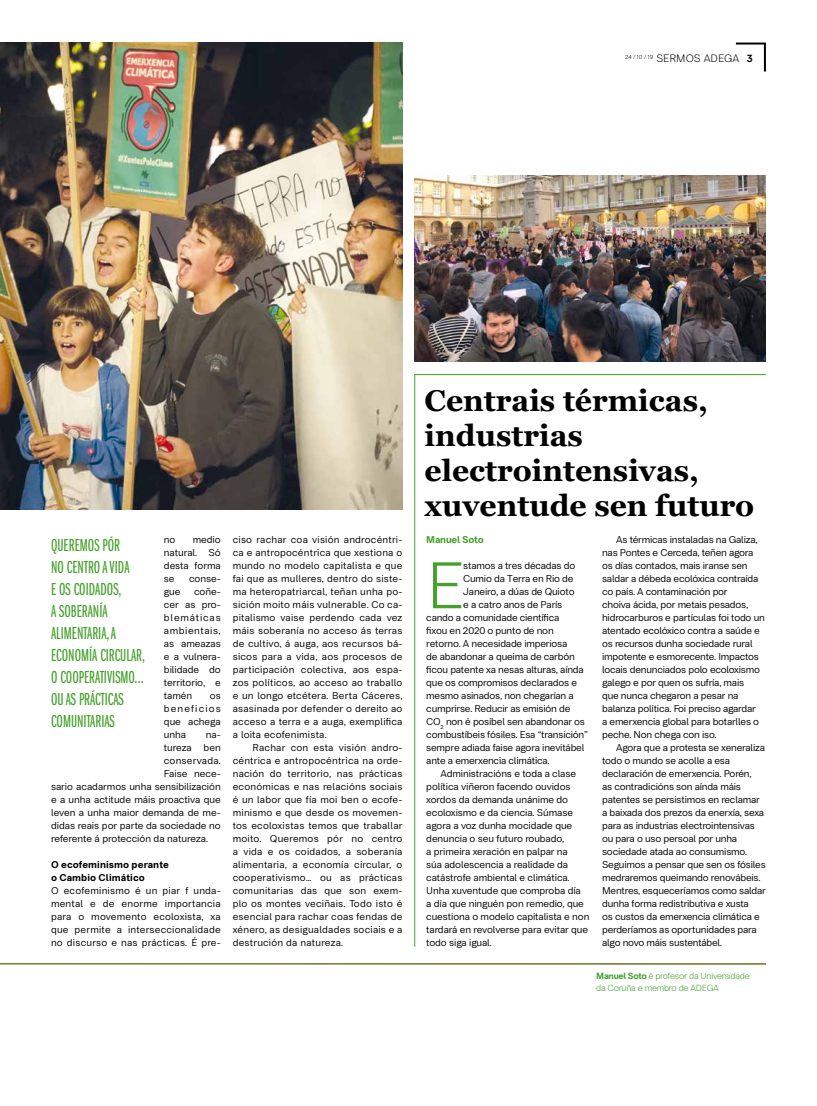
<style>
.page{position:relative;width:817px;height:1106px;background:#fff}
.page>*{position:absolute;margin:0;border:0;box-sizing:border-box;transform-origin:0 0}
.t1{font:300 66.5px "Mais Grotesk";color:#44a12b}
.t2{font:700 30px/35px "Georgia";color:#000}
.t3{font:18px/22px "ITC Franklin Gothic Std Bk X Cp";color:#44a12b}
.t4{font:600 11px "Mais Grotesk";color:#000}
.t5{font:300 10.9px "Mais Grotesk";color:#000}
.t6{font:10px/13px "Mais Grotesk";letter-spacing:-.02em;color:#000;text-align:justify}
.t7{font:700 10px/13px "Mais Grotesk";letter-spacing:.01em;color:#000}
.t8{font:10px "Mais Grotesk";letter-spacing:.02em;color:#000}
.t9{font:700 10px "Mais Grotesk";letter-spacing:-.02em;color:#44a12b}
.t10{font:300 9px/12px "Mais Grotesk";letter-spacing:-.03em;color:#44a12b}
.s1{font-weight:700}
</style>
<div class="page">
<svg style="left:0;top:963px;width:766px;height:1px"></svg>
<svg style="left:735px;top:42px;width:31px;height:30px"></svg>
<img style="left:0;top:43px;width:402px;height:466px">
<img style="left:414px;top:175px;width:351px;height:186px">
<svg style="left:414px;top:374px;width:352px;height:573px"></svg>
<p class="t5" style="left:625px;top:52px;width:115px"><sup>24</sup> <sup>/</sup> <sup>10</sup> <sup>/</sup> <sup>19</sup> SERMOS ADEGA</p>
<p class="t4" style="left:746px;top:51px;width:7px">3</p>
<h3 class="t3" style="left:51px;top:535px;width:96px">QUEREMOS PÓR<br>NO CENTRO A VIDA<br>E OS COIDADOS,<br>A SOBERANÍA<br>ALIMENTARIA, A<br>ECONOMÍA CIRCULAR,<br>O COOPERATIVISMO...<br>OU AS PRÁCTICAS<br>COMUNITARIAS</h3>
<p class="t6" style="left:164px;top:533px;width:58px;text-indent:29px">medio natural. Só desta forma se</p>
<p class="t6" style="left:164px;top:533px;width:13px">no</p>
<p class="t6" style="left:189px;top:572px;width:33px">conse-</p>
<p class="t6" style="left:164px;top:585px;width:58px;text-indent:30px">coñe&shy;cer as pro&shy;blemáticas ambientais, as ameazas e a vulnera&shy;bilidade do territorio, e tamén</p>
<p class="t6" style="left:164px;top:585px;width:18px">gue</p>
<p class="t6" style="left:164px;top:689px;width:58px;text-indent:46px">os beneficios que achega unha</p>
<p class="t6" style="left:206px;top:728px;width:16px">na-</p>
<p class="t6" style="left:164px;top:741px;width:58px">tureza ben</p>
<p class="t8" style="left:164px;top:755px;width:58px">conservada.</p>
<p class="t6" style="left:164px;top:767px;width:58px">Faise nece-</p>
<p class="t6" style="left:51px;top:780px;width:171px">sario acadarmos unha sensibilización</p>
<p class="t6" style="left:51px;top:793px;width:171px">e a unha actitude máis proactiva que</p>
<p class="t6" style="left:51px;top:806px;width:171px">leven a unha maior demanda de me-</p>
<p class="t6" style="left:51px;top:819px;width:171px">didas reais por parte da sociedade no</p>
<p class="t6" style="left:51px;top:832px;width:158px">referente á protección da natureza.</p>
<p class="t7" style="left:51px;top:857px;width:119px">O ecofeminismo perante o Cambio Climático</p>
<p class="t6" style="left:51px;top:884px;width:171px">O ecofeminismo é un piar f unda&shy;mental e de enorme importancia para o movemento ecoloxista, xa que permite a interseccionalidade no discurso e nas prácticas. É pre-</p>
<p class="t6" style="left:233px;top:533px;width:171px">ciso rachar coa visión androcéntri&shy;ca e antropocéntrica que xestiona o mundo no modelo capitalista e que fai que as mulleres, dentro do siste&shy;ma heteropatriarcal, teñan unha po&shy;sición moito máis vulnerable. Co ca&shy;pitalismo vaise perdendo cada vez máis soberanía no acceso ás terras de cultivo, á auga, aos recursos bá&shy;sicos para a vida, aos procesos de participación colectiva, aos espa&shy;zos políticos, ao acceso ao traballo e un longo etcétera. Berta Cáceres, asasinada por defender o dereito ao acceso a terra e a auga, exemplifica a loita ecofenimista.</p>
<p class="t6" style="left:233px;top:741px;width:171px;text-indent:20px">Rachar con esta visión andro&shy;céntrica e antropocéntrica na orde&shy;nación do territorio, nas prácticas económicas e nas relacións sociais é un labor que fía moi ben o ecofe&shy;minismo e que desde os movemen&shy;tos ecoloxistas temos que traballar moito. Queremos pór no centro a vida e os coidados, a soberanía alimentaria, a economía circular, o cooperativismo... ou as prácticas comunitarias das que son exem&shy;plo os montes veciñais. Todo isto é esencial para rachar coas fendas de xénero, as desigualdades sociais e a destrución da natureza.</p>
<h2 class="t2" style="left:424px;top:383px;width:331px">Centrais térmicas, industrias electrointensivas, xuventude sen futuro</h2>
<p class="t9" style="left:426px;top:533px;width:59px">Manuel Soto</p>
<h1 class="t1" style="left:426px;top:547px;width:40px">E</h1>
<p class="t6" style="left:463px;top:559px;width:113px">stamos a tres décadas do</p>
<p class="t6" style="left:602px;top:533px;width:164px;text-align:left;text-indent:14px">As térmicas instaladas na Galiza, nas Pontes e Cerceda, teñen agora os días contados, mais iranse sen saldar a débeda ecolóxica contraída co país. A contaminación por<br>choiva ácida, por metais pesados, hidrocarburos e partículas foi todo un atentado ecolóxico contra a saúde e os recursos dunha sociedade rural impotente e esmorecente. Impactos locais denunciados polo ecoloxismo galego e por quen os sufría, mais<br>que nunca chegaron a pesar na balanza política. Foi preciso agardar<br>a emerxencia global para botarlles o peche. Non chega con iso.</p>
<p class="t6" style="left:602px;top:741px;width:165px;text-align:left;text-indent:14px">Agora que a protesta se xeneraliza todo o mundo se acolle a esa declaración de emerxencia. Porén,<br>as contradicións son aínda máis patentes se persistimos en reclamar a baixada dos prezos da enerxía, sexa para as industrias electrointensivas ou para o uso persoal por unha sociedade atada ao consumismo.<br>Seguimos a pensar que sen os fósiles medraremos queimando renovábeis.<br>Mentres, esqueceríamos como saldar dunha forma redistributiva e xusta<br>os custos da emerxencia climática e perderíamos as oportunidades para algo novo máis sustentábel.</p>
<p class="t10" style="left:596px;top:970px;width:155px"><span class="s1">Manuel Soto</span> é profesor da Universidade da Coruña e membro de ADEGA</p>
<p class="t6" style="left:463px;top:572px;width:112px">Cumio da Terra en Rio de</p>
<p class="t6" style="left:463px;top:585px;width:113px">Janeiro, a dúas de Quioto</p>
<p class="t6" style="left:463px;top:598px;width:100px">e a catro anos de París</p>
<p class="t6" style="left:426px;top:611px;width:135px">cando a comunidade científica</p>
<p class="t6" style="left:426px;top:624px;width:129px">fixou en 2020 o punto de non</p>
<p class="t6" style="left:426px;top:637px;width:142px">retorno. A necesidade imperiosa</p>
<p class="t6" style="left:426px;top:650px;width:150px">de abandonar a queima de carbón</p>
<p class="t6" style="left:426px;top:663px;width:159px">ficou patente xa nesas alturas, aínda</p>
<p class="t6" style="left:426px;top:676px;width:152px">que os compromisos declarados e</p>
<p class="t6" style="left:426px;top:689px;width:149px">mesmo asinados, non chegarían a</p>
<p class="t6" style="left:426px;top:702px;width:146px">cumprirse. Reducir as emisión de</p>
<p class="t6" style="left:426px;top:715px;width:160px">CO<sub>2</sub> non é posíbel sen abandonar os</p>
<p class="t6" style="left:426px;top:728px;width:163px">combustíbeis fósiles. Esa “transición”</p>
<p class="t6" style="left:426px;top:741px;width:159px">sempre adiada faise agora inevitábel</p>
<p class="t6" style="left:426px;top:754px;width:125px">ante a emerxencia climática.</p>
<p class="t6" style="left:440px;top:767px;width:137px">Administracións e toda a clase</p>
<p class="t6" style="left:426px;top:780px;width:146px">política viñeron facendo ouvidos</p>
<p class="t6" style="left:426px;top:793px;width:143px">xordos da demanda unánime do</p>
<p class="t6" style="left:426px;top:806px;width:148px">ecoloxismo e da ciencia. Súmase</p>
<p class="t6" style="left:426px;top:819px;width:147px">agora a voz dunha mocidade que</p>
<p class="t6" style="left:426px;top:832px;width:139px">denuncia o seu futuro roubado,</p>
<p class="t6" style="left:426px;top:845px;width:143px">a primeira xeración en palpar na</p>
<p class="t6" style="left:426px;top:858px;width:143px">súa adolescencia a realidade da</p>
<p class="t6" style="left:426px;top:871px;width:145px">catástrofe ambiental e climática.</p>
<p class="t6" style="left:426px;top:884px;width:156px">Unha xuventude que comproba día</p>
<p class="t6" style="left:426px;top:897px;width:159px">a día que ninguén pon remedio, que</p>
<p class="t6" style="left:426px;top:910px;width:164px">cuestiona o modelo capitalista e non</p>
<p class="t6" style="left:426px;top:923px;width:163px">tardará en revolverse para evitar que</p>
<p class="t6" style="left:426px;top:936px;width:67px">todo siga igual.</p>
</div>
